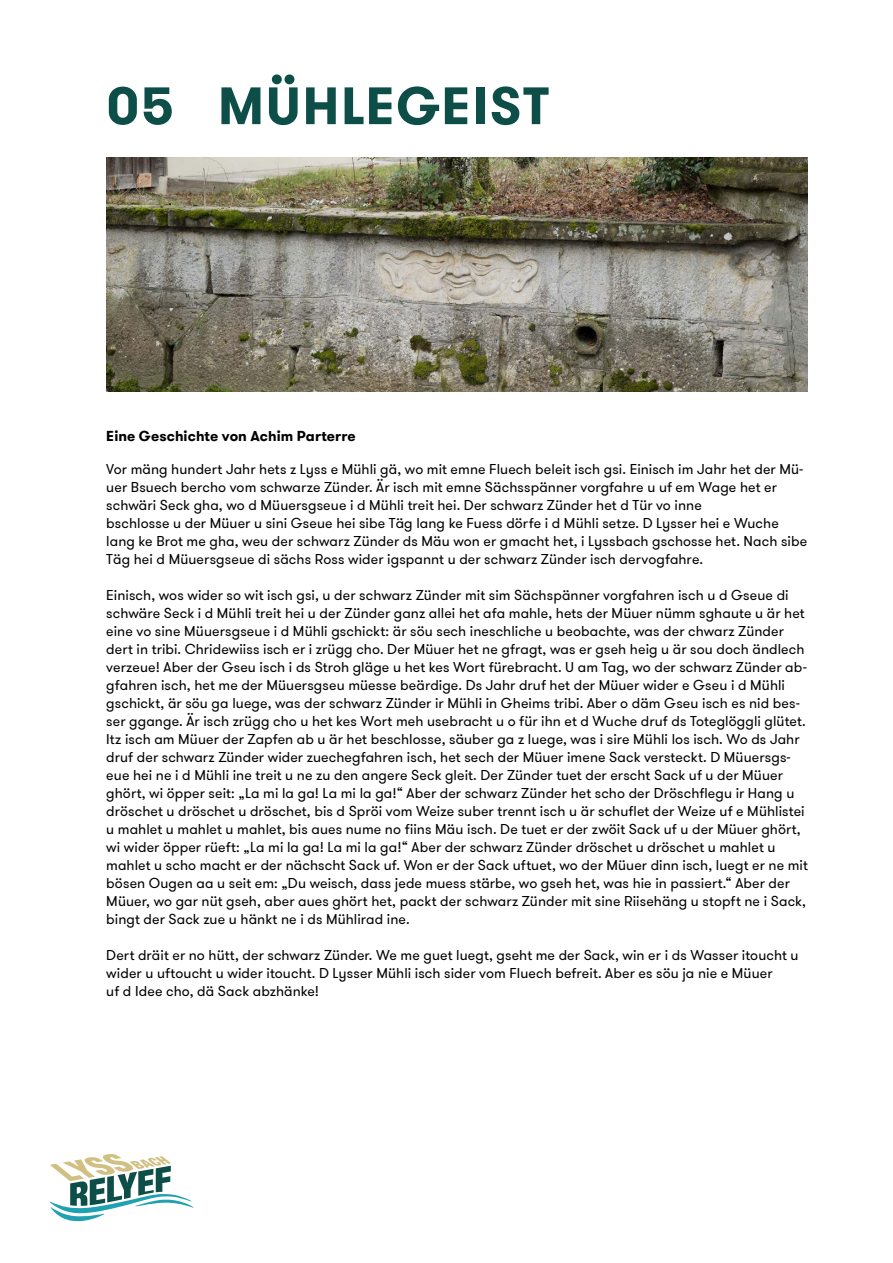
<style>
.page{position:relative;width:893px;height:1263px;background:#fff}
.page>*{position:absolute;margin:0;border:0;box-sizing:border-box;transform-origin:0 0}
.t1{font:700 52.5px "GT Walsheim Pro";letter-spacing:.035em;color:#0d4f48}
.t2{font:14.25px/18px "GT Walsheim Pro";letter-spacing:.005em;color:#000}
.t3{font:700 14.25px "GT Walsheim Pro";letter-spacing:.005em;color:#000}
</style>
<div class="page">
<svg style="left:50px;top:1154px;width:144px;height:68px"></svg>
<img style="left:106px;top:158px;width:702px;height:234px">
<h1 class="t1" style="left:107px;top:75px;width:69px">05</h1>
<h1 class="t1" style="left:218px;top:75px;width:333px">MÜHLEGEIST</h1>
<p class="t3" style="left:106px;top:427px;width:251px">Eine Geschichte von Achim Parterre</p>
<p class="t2" style="left:106px;top:460px;width:702px">Vor mäng hundert Jahr hets z Lyss e Mühli gä, wo mit emne Fluech beleit isch gsi. Einisch im Jahr het der Mü&shy;uer Bsuech bercho vom schwarze Zünder. Är isch mit emne Sächsspänner vorgfahre u uf em Wage het er schwäri Seck gha, wo d Müuersgseue i d Mühli treit hei. Der schwarz Zünder het d Tür vo inne<br>bschlosse u der Müuer u sini Gseue hei sibe Täg lang ke Fuess dörfe i d Mühli setze. D Lysser hei e Wuche lang ke Brot me gha, weu der schwarz Zünder ds Mäu won er gmacht het, i Lyssbach gschosse het. Nach sibe Täg hei d Müuersgseue di sächs Ross wider igspannt u der schwarz Zünder isch dervogfahre.</p>
<p class="t2" style="left:106px;top:586px;width:703px">Einisch, wos wider so wit isch gsi, u der schwarz Zünder mit sim Sächspänner vorgfahren isch u d Gseue di schwäre Seck i d Mühli treit hei u der Zünder ganz allei het afa mahle, hets der Müuer nümm sghaute u är het eine vo sine Müuersgseue i d Mühli gschickt: är söu sech ineschliche u beobachte, was der chwarz Zünder dert in tribi. Chridewiiss isch er i zrügg cho. Der Müuer het ne gfragt, was er gseh heig u är sou doch ändlech verzeue! Aber der Gseu isch i ds Stroh gläge u het kes Wort fürebracht. U am Tag, wo der schwarz Zünder ab&shy;gfahren isch, het me der Müuersgseu müesse beärdige. Ds Jahr druf het der Müuer wider e Gseu i d Mühli gschickt, är söu ga luege, was der schwarz Zünder ir Mühli in Gheims tribi. Aber o däm Gseu isch es nid bes&shy;ser ggange. Är isch zrügg cho u het kes Wort meh usebracht u o für ihn et d Wuche druf ds Toteglöggli glütet.<br>Itz isch am Müuer der Zapfen ab u är het beschlosse, säuber ga z luege, was i sire Mühli los isch. Wo ds Jahr druf der schwarz Zünder wider zuechegfahren isch, het sech der Müuer imene Sack versteckt. D Müuersgs&shy;eue hei ne i d Mühli ine treit u ne zu den angere Seck gleit. Der Zünder tuet der erscht Sack uf u der Müuer ghört, wi öpper seit: „La mi la ga! La mi la ga!“ Aber der schwarz Zünder het scho der Dröschflegu ir Hang u dröschet u dröschet u dröschet, bis d Spröi vom Weize suber trennt isch u är schuflet der Weize uf e Mühlistei u mahlet u mahlet u mahlet, bis aues nume no fiins Mäu isch. De tuet er der zwöit Sack uf u der Müuer ghört, wi wider öpper rüeft: „La mi la ga! La mi la ga!“ Aber der schwarz Zünder dröschet u dröschet u mahlet u mahlet u scho macht er der nächscht Sack uf. Won er der Sack uftuet, wo der Müuer dinn isch, luegt er ne mit bösen Ougen aa u seit em: „Du weisch, dass jede muess stärbe, wo gseh het, was hie in passiert.“ Aber der Müuer, wo gar nüt gseh, aber aues ghört het, packt der schwarz Zünder mit sine Riisehäng u stopft ne i Sack, bingt der Sack zue u hänkt ne i ds Mühlirad ine.</p>
<p class="t2" style="left:106px;top:946px;width:694px">Dert dräit er no hütt, der schwarz Zünder. We me guet luegt, gseht me der Sack, win er i ds Wasser itoucht u wider u uftoucht u wider itoucht. D Lysser Mühli isch sider vom Fluech befreit. Aber es söu ja nie e Müuer<br>uf d Idee cho, dä Sack abzhänke!</p>
</div>
